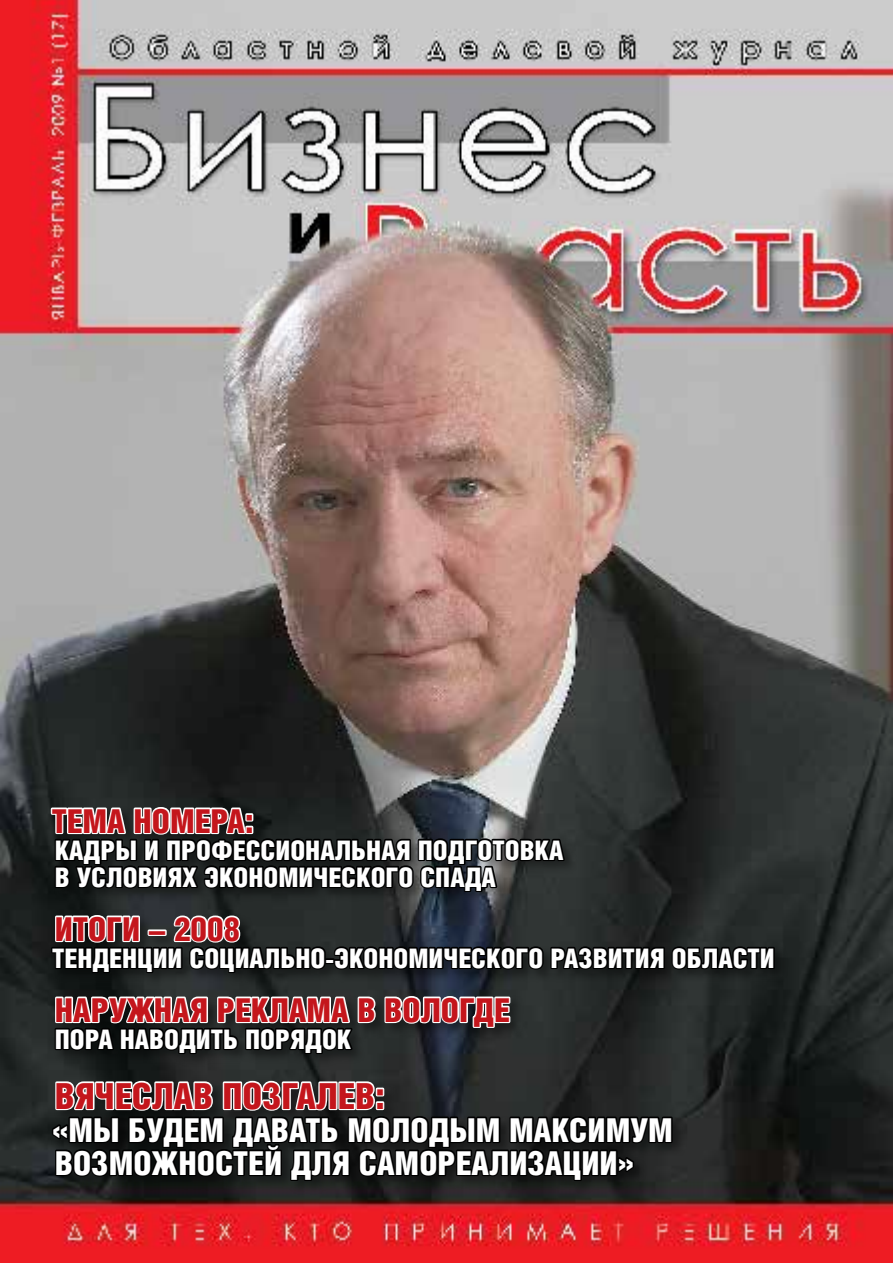
<style>
.page{position:relative;width:893px;height:1263px;background:#fff}
.page>*{position:absolute;margin:0;border:0;box-sizing:border-box;transform-origin:0 0}
.t1{font:36px "Helios Cond Black C";color:#c4161c}
.t2{font:33px/33px "Helios Cond Black C";color:#fff}
.t3{font:33px "Helios Cond Black C";color:#c4161c}
.t4{font:27px/27px "Helios Cond Black C";color:#fff}
</style>
<div class="page">
<img style="left:0;top:0;width:893px;height:1263px">
<svg style="left:49px;top:772px;width:727px;height:470px"></svg>
<p class="t3" style="left:52px;top:802px;width:203px">Тема номера:</p>
<p class="t4" style="left:55px;top:836px;width:510px">Кадры и профессиональная подготовка в условиях экономического спада</p>
<p class="t3" style="left:55px;top:910px;width:187px">Итоги – 2008</p>
<p class="t4" style="left:52px;top:944px;width:724px">Тенденции социально-экономического развития области</p>
<p class="t3" style="left:55px;top:991px;width:456px">Наружная реклама в Вологде</p>
<p class="t4" style="left:55px;top:1025px;width:296px">Пора наводить порядок</p>
<h1 class="t1" style="left:55px;top:1075px;width:331px">Вячеслав Позгалев:</h1>
<p class="t2" style="left:52px;top:1113px;width:622px">«Мы будем давать молодым максимум возможностей для самореализации»</p>
</div>
